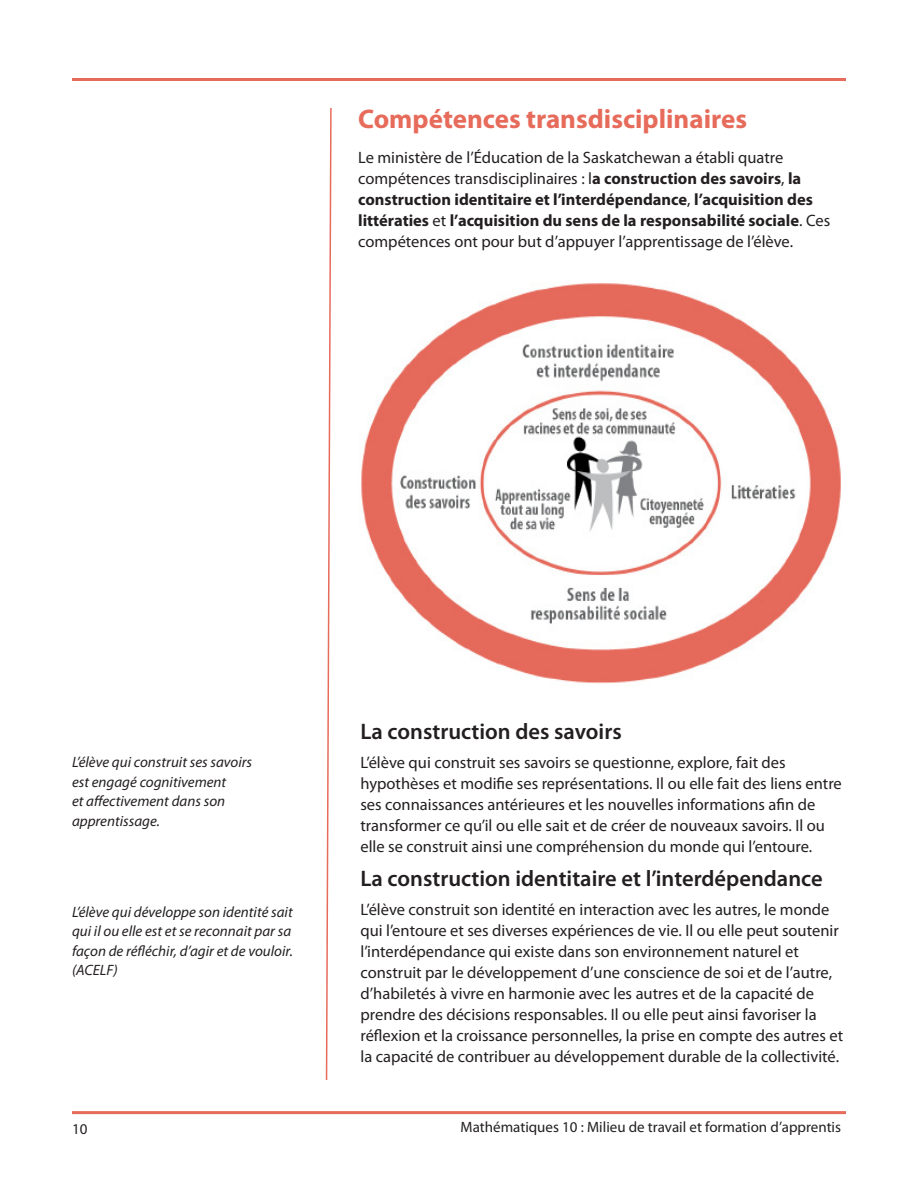
<style>
.page{position:relative;width:918px;height:1188px;background:#fff}
.page>*{position:absolute;margin:0;border:0;box-sizing:border-box;transform-origin:0 0}
.Heading_1_-_H1__18_p{font:700 27px "Myriad Pro";color:#e76b5b}
.subhead{font:600 22.5px "Myriad Pro";color:#231f20}
.text{font:16.5px/21px "Myriad Pro";color:#231f20}
.sidebar{font:italic 15px/19.5px "Myriad Pro";color:#231f20}
.t1{font:15px "Myriad Pro";color:#231f20}
.s1{font-weight:700}
</style>
<div class="page">
<hr style="left:72px;top:78px;width:774px;height:3px;background:#e76b5b">
<svg style="left:325px;top:108px;width:7px;height:972px"></svg>
<hr style="left:72px;top:1111px;width:774px;height:3px;background:#e76b5b">
<img style="left:361px;top:283px;width:480px;height:401px">
<p class="Heading_1_-_H1__18_p" style="left:358px;top:102px;width:390px">Compétences transdisciplinaires</p>
<p class="text" style="left:358px;top:146px;width:474px">Le ministère de l’Éducation de la Saskatchewan a établi quatre compétences transdisciplinaires : l<span class="s1">a construction des savoirs</span>, <span class="s1">la construction identitaire et l’interdépendance</span>, <span class="s1">l’acquisition des littératies</span> et <span class="s1">l’acquisition du sens de la responsabilité sociale</span>. Ces compétences ont pour but d’appuyer l’apprentissage de l’élève.</p>
<p class="sidebar" style="left:72px;top:752px;width:182px">L’élève qui construit ses savoirs est engagé cognitivement<br>et affectivement dans son apprentissage.</p>
<p class="sidebar" style="left:72px;top:902px;width:222px;text-align:justify">L’élève qui développe son identité sait qui il ou elle est et se reconnait par sa façon de réfléchir, d’agir et de vouloir. (ACELF)</p>
<p class="subhead" style="left:360px;top:718px;width:263px">La construction des savoirs</p>
<p class="text" style="left:360px;top:752px;width:483px">L’élève qui construit ses savoirs se questionne, explore, fait des hypothèses et modifie ses représentations. Il ou elle fait des liens entre ses connaissances antérieures et les nouvelles informations afin de transformer ce qu’il ou elle sait et de créer de nouveaux savoirs. Il ou elle se construit ainsi une compréhension du monde qui l’entoure.</p>
<p class="subhead" style="left:360px;top:865px;width:464px">La construction identitaire et l’interdépendance</p>
<p class="text" style="left:360px;top:899px;width:484px">L’élève construit son identité en interaction avec les autres, le monde qui l’entoure et ses diverses expériences de vie. Il ou elle peut soutenir l’interdépendance qui existe dans son environnement naturel et construit par le développement d’une conscience de soi et de l’autre, d’habiletés à vivre en harmonie avec les autres et de la capacité de prendre des décisions responsables. Il ou elle peut ainsi favoriser la réflexion et la croissance personnelles, la prise en compte des autres et la capacité de contribuer au développement durable de la collectivité.</p>
<p class="t1" style="left:72px;top:1119px;width:17px">10</p>
<p class="t1" style="left:461px;top:1118px;width:382px">Mathématiques 10 : Milieu de travail et formation d’apprentis</p>
</div>
